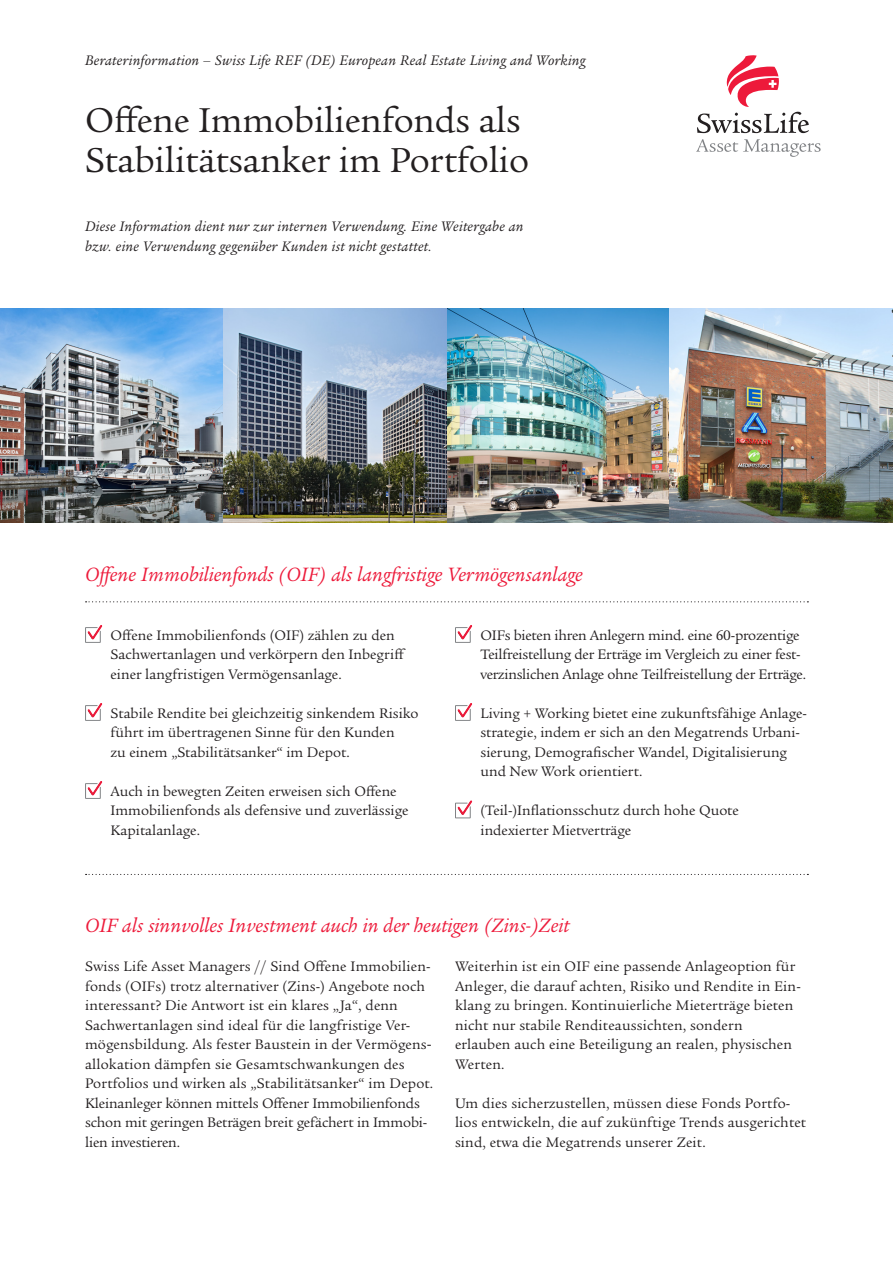
<style>
.page{position:relative;width:893px;height:1263px;background:#fff}
.page>*{position:absolute;margin:0;border:0;box-sizing:border-box;transform-origin:0 0}
.Book_25_27pt_K{font:37.5px "Legacy Serif ITC Pro";letter-spacing:-.005em;color:#231f20}
.Book_10_13pt_K{font:italic 21px "Legacy Serif ITC Pro";color:#ed1a3a}
.Book_25_27pt_K-2{font:italic 21px "Legacy Serif ITC Pro";color:#ed1a3a}
.Book_10_13pt_K-2{font:15px/19.5px "Legacy Serif ITC Pro";color:#231f20}
.Book_25_27pt_K-3{font:italic 15px/19.5px "Legacy Serif ITC Pro";letter-spacing:.015em;color:#231f20}
</style>
<div class="page">
<svg style="left:697px;top:55px;width:112px;height:78px"></svg>
<svg style="left:696px;top:139px;width:125px;height:18px"></svg>
<img style="left:0;top:308px;width:223px;height:215px">
<img style="left:446px;top:308px;width:224px;height:215px">
<img style="left:223px;top:308px;width:223px;height:215px">
<img style="left:670px;top:308px;width:223px;height:215px">
<svg style="left:85px;top:625px;width:17px;height:18px"></svg>
<svg style="left:85px;top:703px;width:17px;height:18px"></svg>
<svg style="left:85px;top:781px;width:17px;height:18px"></svg>
<svg style="left:86px;top:601px;width:722px;height:1px"></svg>
<svg style="left:86px;top:874px;width:722px;height:1px"></svg>
<svg style="left:455px;top:625px;width:17px;height:18px"></svg>
<svg style="left:455px;top:703px;width:17px;height:18px"></svg>
<svg style="left:455px;top:800px;width:17px;height:18px"></svg>
<p class="Book_25_27pt_K-3" style="left:85px;top:50px;width:502px">Beraterinformation – Swiss Life REF (DE) European Real Estate Living and Working</p>
<p class="Book_25_27pt_K" style="left:85px;top:97px;width:437px">Offene Immobilienfonds als</p>
<p class="Book_25_27pt_K" style="left:85px;top:138px;width:446px">Stabilitätsanker im Portfolio</p>
<p class="Book_25_27pt_K-3" style="left:85px;top:216px;width:440px">Diese Information dient nur zur internen Verwendung. Eine Weitergabe an bzw. eine Verwendung gegenüber Kunden ist nicht gestattet.</p>
<p class="Book_10_13pt_K" style="left:85px;top:562px;width:499px">Offene Immobilienfonds (OIF) als langfristige Vermögensanlage</p>
<p class="Book_10_13pt_K-2" style="left:111px;top:625px;width:297px">Offene Immobilienfonds (OIF) zählen zu den<br>Sachwertanlagen und verkörpern den Inbegriff einer langfristigen Vermögensanlage.</p>
<p class="Book_10_13pt_K-2" style="left:111px;top:703px;width:309px">Stabile Rendite bei gleichzeitig sinkendem Risiko führt im übertragenen Sinne für den Kunden<br>zu einem „Stabilitätsanker“ im Depot.</p>
<p class="Book_10_13pt_K-2" style="left:111px;top:781px;width:299px">Auch in bewegten Zeiten erweisen sich Offene<br>Immobilienfonds als defensive und zuverlässige<br>Kapitalanlage.</p>
<p class="Book_10_13pt_K-2" style="left:480px;top:625px;width:327px">OIFs bieten ihren Anlegern mind. eine 60-prozentige<br>Teilfreistellung der Erträge im Vergleich zu einer fest&shy;verzinslichen Anlage ohne Teilfreistellung der Erträge.</p>
<p class="Book_10_13pt_K-2" style="left:480px;top:703px;width:328px">Living + Working bietet eine zukunftsfähige Anlage&shy;strategie, indem er sich an den Megatrends Urbani&shy;sierung, Demografischer Wandel, Digitalisierung und New Work orientiert.</p>
<p class="Book_10_13pt_K-2" style="left:480px;top:801px;width:260px">(Teil-)Inflationsschutz durch hohe Quote indexierter Mietverträge</p>
<p class="Book_25_27pt_K-2" style="left:85px;top:913px;width:486px">OIF als sinnvolles Investment auch in der heutigen (Zins-)Zeit</p>
<p class="Book_10_13pt_K-2" style="left:85px;top:957px;width:350px">Swiss Life Asset Managers // Sind Offene Immobilien&shy;fonds (OIFs) trotz alternativer (Zins-) Angebote noch interessant? Die Antwort ist ein klares „Ja“, denn Sachwertanlagen sind ideal für die langfristige Ver&shy;mögensbildung. Als fester Baustein in der Vermögens&shy;allokation dämpfen sie Gesamtschwankungen des Portfolios und wirken als „Stabilitätsanker“ im Depot.</p>
<p class="Book_10_13pt_K-2" style="left:85px;top:1093px;width:344px">Kleinanleger können mittels Offener Immobilienfonds schon mit geringen Beträgen breit gefächert in Immobi&shy;lien investieren.</p>
<p class="Book_10_13pt_K-2" style="left:455px;top:957px;width:347px">Weiterhin ist ein OIF eine passende Anlageoption für Anleger, die darauf achten, Risiko und Rendite in Ein&shy;klang zu bringen. Kontinuierliche Mieterträge bieten nicht nur stabile Renditeaussichten, sondern erlauben auch eine Beteiligung an realen, physischen Werten.</p>
<p class="Book_10_13pt_K-2" style="left:455px;top:1093px;width:353px">Um dies sicherzustellen, müssen diese Fonds Portfo&shy;lios entwickeln, die auf zukünftige Trends ausgerichtet sind, etwa die Megatrends unserer Zeit.</p>
</div>
